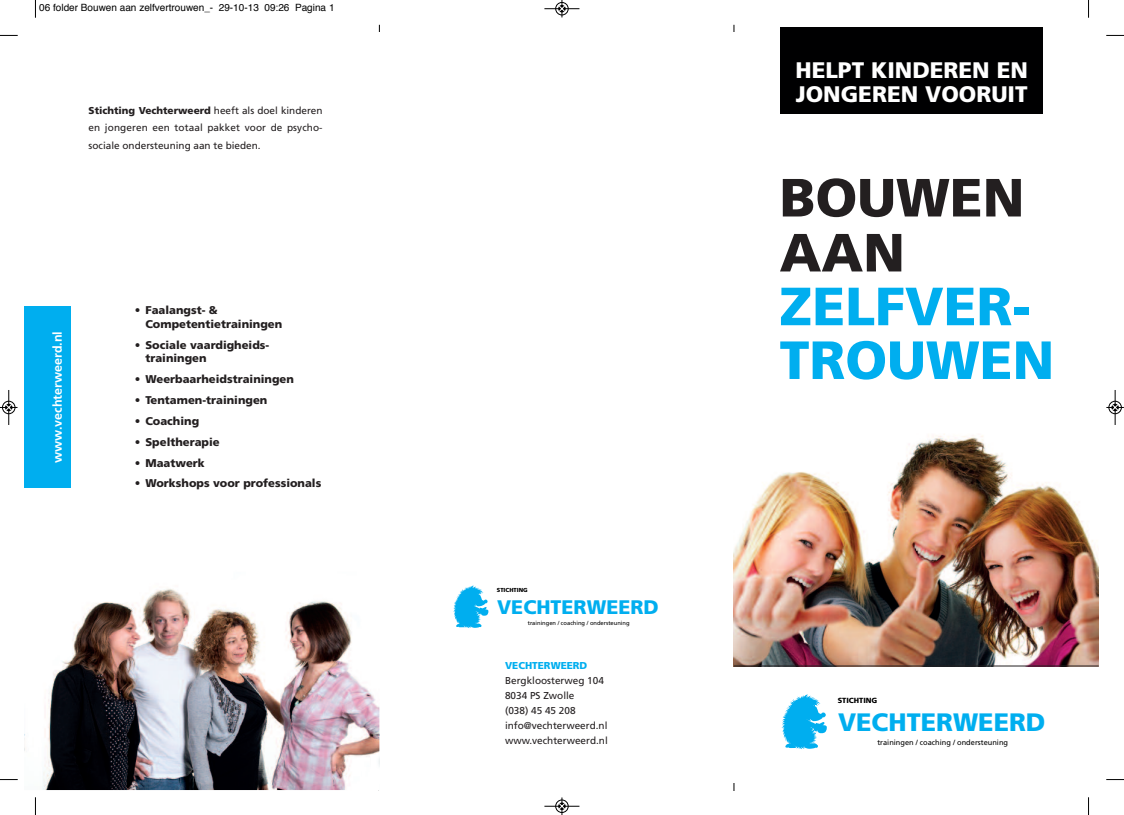
<style>
.page{position:relative;width:1124px;height:815px;background:#fff}
.page>*{position:absolute;margin:0;border:0;box-sizing:border-box;transform-origin:0 0}
.t1{font:900 53.75px/53.8px "Frutiger";color:#00aeef}
.t2{font:900 53.75px/55px "Frutiger";color:#231f20}
.t3{font:900 25.25px "Frutiger";color:#00aeef}
.t4{font:900 22.5px/24.6px "Frutiger";color:#fff}
.t5{font:900 19.62px "Frutiger";color:#00aeef}
.t6{font:700 12.5px "Frutiger";color:#fff}
.t7{font:900 11.25px/13.8px "Frutiger";color:#231f20}
.t8{font:10px/15px "Frutiger";color:#231f20}
.t9{font:10px "Helvetica";color:#000}
.t10{font:900 10px "Frutiger";color:#00aeef}
.t11{font:7.38px "Frutiger";color:#000}
.t12{font:900 7.38px "Frutiger";color:#000}
.t13{font:5.75px "Frutiger";color:#000}
.t14{font:900 5.75px "Frutiger";color:#000}
.s1{font-weight:900}
</style>
<div class="page">
<img style="left:733px;top:434px;width:365px;height:232px">
<svg style="left:781px;top:694px;width:45px;height:55px"></svg>
<svg style="left:453px;top:585px;width:35px;height:43px"></svg>
<div style="left:780px;top:28px;width:262px;height:86px;background:#000001"></div>
<div style="left:25px;top:306px;width:46px;height:182px;background:#00aeef"></div>
<img style="left:42px;top:588px;width:337px;height:202px">
<img style="left:370px;top:755px;width:9px;height:28px">
<hr style="left:733px;top:666px;width:365px;height:1px;background:#231f20">
<svg style="left:35px;top:0;width:1px;height:18px"></svg>
<svg style="left:0;top:35px;width:18px;height:1px"></svg>
<svg style="left:1088px;top:0;width:1px;height:18px"></svg>
<svg style="left:1106px;top:35px;width:17px;height:1px"></svg>
<svg style="left:35px;top:797px;width:1px;height:18px"></svg>
<svg style="left:0;top:779px;width:18px;height:1px"></svg>
<svg style="left:1088px;top:797px;width:1px;height:18px"></svg>
<svg style="left:1106px;top:779px;width:17px;height:1px"></svg>
<hr style="left:544px;top:8px;width:35px;height:1px;background:#000">
<div style="left:555px;top:2px;width:13px;height:13px;border:1px solid #000;border-radius:50%"></div>
<svg style="left:558px;top:0;width:7px;height:17px"></svg>
<hr style="left:544px;top:806px;width:35px;height:1px;background:#000">
<div style="left:555px;top:800px;width:13px;height:13px;border:1px solid #000;border-radius:50%"></div>
<svg style="left:558px;top:797px;width:7px;height:18px"></svg>
<hr style="left:9px;top:390px;width:1px;height:35px;background:#000">
<div style="left:2px;top:401px;width:13px;height:13px;border:1px solid #000;border-radius:50%"></div>
<svg style="left:0;top:404px;width:18px;height:7px"></svg>
<hr style="left:1114px;top:390px;width:1px;height:35px;background:#000">
<div style="left:1108px;top:401px;width:13px;height:13px;border:1px solid #000;border-radius:50%"></div>
<svg style="left:1106px;top:404px;width:17px;height:7px"></svg>
<p class="t9" style="left:39px;top:4px;width:297px">06 folder Bouwen aan zelfvertrouwen_- 29-10-13 09:26 Pagina 1</p>
<p class="t8" style="left:89px;top:102px;width:235px;line-height:17.5px;text-align:justify"><span class="s1">Stichting Vechterweerd</span> heeft als doel kinderen en jongeren een totaal pakket voor de psycho&shy;sociale ondersteuning aan te bieden.</p>
<p class="t6" style="left:52px;top:463px;width:133px;rotate:-90deg">www.vechterweerd.nl</p>
<p class="t7" style="left:145px;top:304px;width:138px;text-indent:-11px">• Faalangst- &amp;<br>Competentietrainingen</p>
<p class="t7" style="left:145px;top:339px;width:125px;text-indent:-11px">• Sociale vaardigheids&shy;trainingen</p>
<p class="t7" style="left:135px;top:373px;width:161px">• Weerbaarheidstrainingen</p>
<p class="t7" style="left:135px;top:394px;width:134px">• Tentamen-trainingen</p>
<p class="t7" style="left:135px;top:415px;width:66px">• Coaching</p>
<p class="t7" style="left:135px;top:436px;width:86px">• Speltherapie</p>
<p class="t7" style="left:135px;top:457px;width:71px">• Maatwerk</p>
<p class="t7" style="left:135px;top:478px;width:188px">• Workshops voor professionals</p>
<p class="t14" style="left:497px;top:588px;width:32px">STICHTING</p>
<h3 class="t5" style="left:497px;top:599px;width:163px">VECHTERWEERD</h3>
<p class="t13" style="left:527px;top:620px;width:103px">trainingen / coaching / ondersteuning</p>
<p class="t10" style="left:505px;top:662px;width:84px">VECHTERWEERD</p>
<p class="t8" style="left:505px;top:674px;width:104px">Bergkloosterweg 104<br>8034 PS Zwolle<br>(038) 45 45 208 info@vechterweerd.nl www.vechterweerd.nl</p>
<h3 class="t4" style="left:795px;top:59px;width:234px">HELPT KINDEREN EN<br>JONGEREN VOORUIT</h3>
<h1 class="t2" style="left:779px;top:174px;width:246px">BOUWEN<br>AAN</h1>
<h1 class="t1" style="left:779px;top:284px;width:276px">ZELFVER-<br>TROUWEN</h1>
<p class="t12" style="left:837px;top:698px;width:41px">STICHTING</p>
<h2 class="t3" style="left:837px;top:712px;width:209px">VECHTERWEERD</h2>
<p class="t11" style="left:877px;top:739px;width:132px">trainingen / coaching / ondersteuning</p>
</div>
